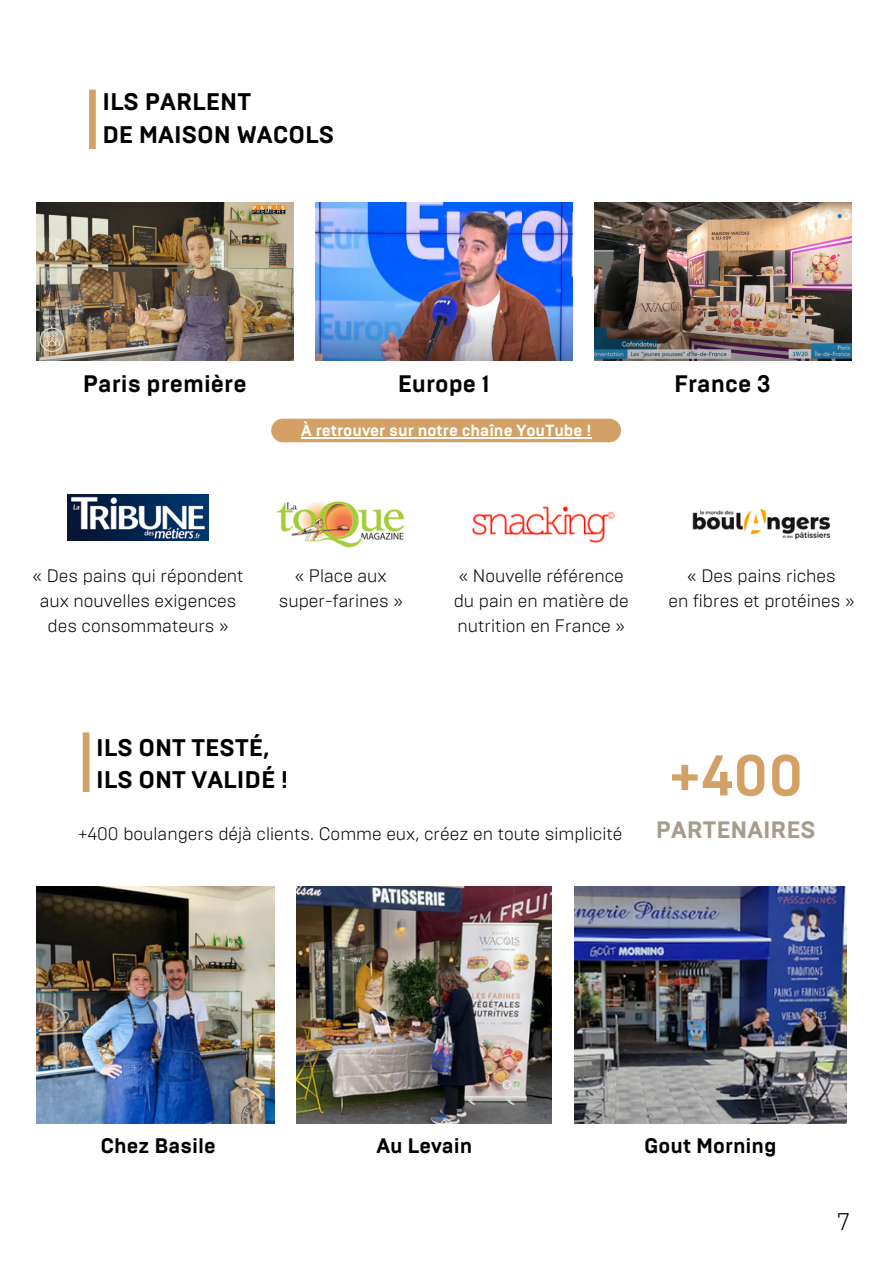
<style>
.page{position:relative;width:893px;height:1264px;background:#fff}
.page>*{position:absolute;margin:0;border:0;box-sizing:border-box;transform-origin:0 0}
.t1{font:700 57.15px "Brutal Type";color:#d3a166}
.t2{font:700 24px "Brutal Type";color:#000}
.t3{font:300 24px "Brutal Type";color:#000}
.t4{font:700 23.85px "Brutal Type";color:#000}
.t5{font:700 23.7px "Brutal Type";color:#a69b8c}
.t6{font:700 21px "Brutal Type";color:#000}
.t7{font:300 18px/24.8px "Brutal Type";color:#000}
.t8{font:700 16.2px "Brutal Type";color:#fff}
</style>
<div class="page">
<div style="left:89px;top:89px;width:7px;height:60px;background:#d3a166"></div>
<div style="left:83px;top:732px;width:6px;height:60px;background:#d3a166"></div>
<img style="left:37px;top:886px;width:237px;height:237px">
<img style="left:296px;top:886px;width:256px;height:237px">
<img style="left:574px;top:886px;width:272px;height:237px">
<img style="left:316px;top:203px;width:256px;height:157px">
<img style="left:594px;top:203px;width:257px;height:157px">
<img style="left:37px;top:203px;width:256px;height:157px">
<img style="left:67px;top:494px;width:142px;height:46px">
<img style="left:276px;top:501px;width:129px;height:46px">
<img style="left:472px;top:506px;width:143px;height:37px">
<img style="left:692px;top:508px;width:139px;height:32px">
<div style="left:271px;top:418px;width:350px;height:24px;background:#d3a166;border-radius:12px"></div>
<hr style="left:301px;top:437px;width:290px;height:1px;background:#fff">
<p class="t2" style="left:102px;top:88px;width:150px">ILS PARLENT</p>
<p class="t2" style="left:102px;top:120px;width:233px">DE MAISON WACOLS</p>
<p class="t4" style="left:83px;top:369px;width:165px">Paris première</p>
<p class="t4" style="left:397px;top:369px;width:93px">Europe 1</p>
<p class="t4" style="left:674px;top:369px;width:98px">France 3</p>
<p class="t8" style="left:301px;top:420px;width:291px">À retrouver sur notre chaîne YouTube !</p>
<p class="t7" style="left:33px;top:563px;width:213px">« Des pains qui répondent</p>
<p class="t7" style="left:40px;top:588px;width:198px">aux nouvelles exigences</p>
<p class="t7" style="left:47px;top:613px;width:183px">des consommateurs »</p>
<p class="t7" style="left:295px;top:563px;width:93px">« Place aux</p>
<p class="t7" style="left:278px;top:588px;width:126px">super-farines »</p>
<p class="t7" style="left:459px;top:563px;width:166px">« Nouvelle référence</p>
<p class="t7" style="left:453px;top:588px;width:176px">du pain en matière de nutrition en France »</p>
<p class="t7" style="left:687px;top:563px;width:150px">« Des pains riches</p>
<p class="t7" style="left:668px;top:588px;width:188px">en fibres et protéines »</p>
<p class="t2" style="left:96px;top:733px;width:175px">ILS ONT TESTÉ,</p>
<p class="t2" style="left:96px;top:765px;width:194px">ILS ONT VALIDÉ !</p>
<p class="t7" style="left:78px;top:821px;width:546px">+400 boulangers déjà clients. Comme eux, créez en toute simplicité</p>
<p class="t1" style="left:668px;top:740px;width:136px">+400</p>
<p class="t5" style="left:656px;top:815px;width:161px">PARTENAIRES</p>
<p class="t6" style="left:100px;top:1132px;width:117px">Chez Basile</p>
<p class="t6" style="left:376px;top:1132px;width:98px">Au Levain</p>
<p class="t6" style="left:644px;top:1132px;width:134px">Gout Morning</p>
<p class="t3" style="left:837px;top:1206px;width:14px">7</p>
</div>
